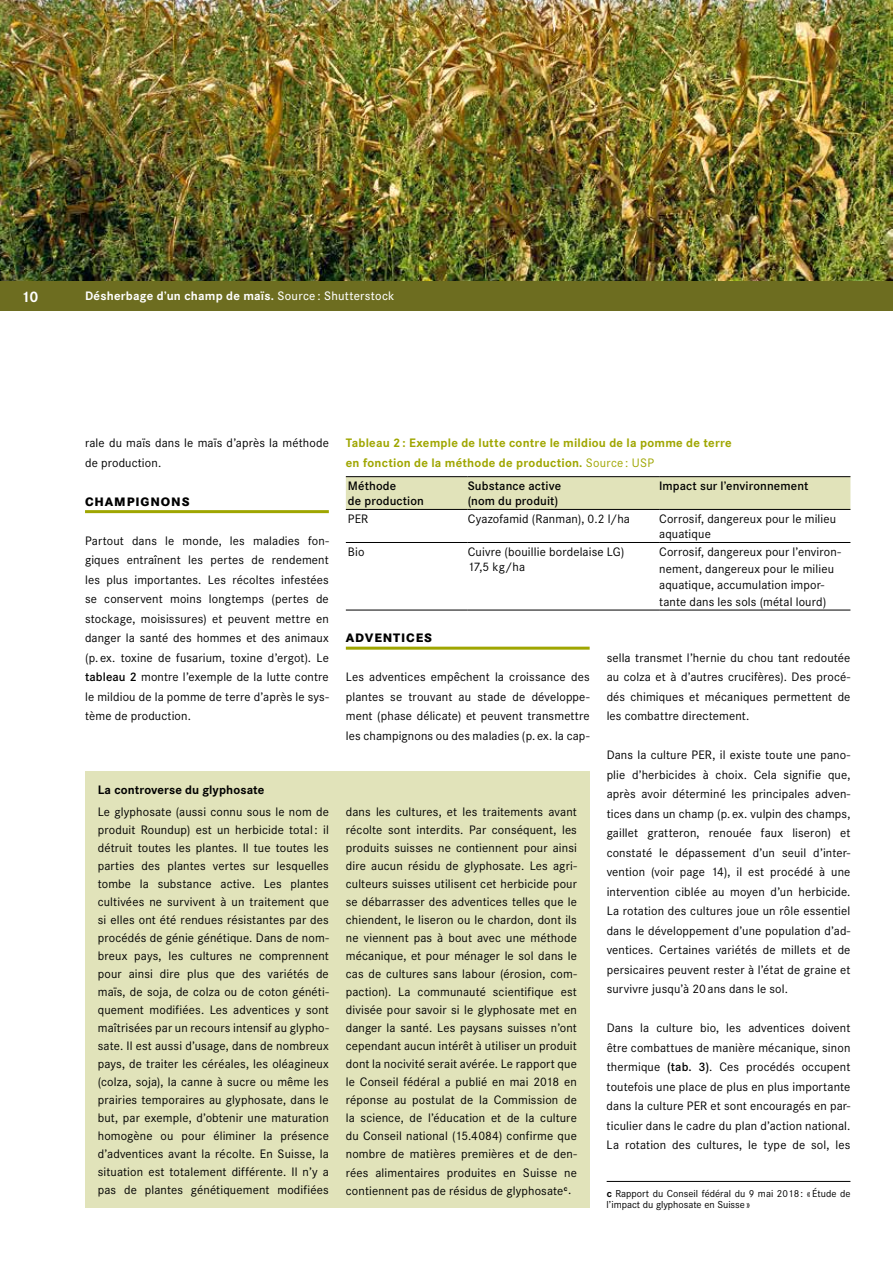
<style>
.page{position:relative;width:893px;height:1263px;background:#fff}
.page>*{position:absolute;margin:0;border:0;box-sizing:border-box;transform-origin:0 0}
.t1{font:700 15.75px "Corporate S";color:#fff}
.t2{font:12.75px/18px "Corporate S";letter-spacing:.01em;color:#000;text-align:justify}
.t3{font:700 12.75px/19.5px "Corporate S";letter-spacing:.015em;color:#9fa600}
.t4{font:600 12.75px/15px "Corporate S";letter-spacing:.01em;color:#000}
.t5{font:700 12.75px "Corporate S";letter-spacing:.015em;color:#fff}
.t6{font:700 12.75px "Corporate S";letter-spacing:.01em;color:#000}
.t7{font:800 12.75px "Corporate S";letter-spacing:.07em;color:#000}
.t8{font:10.5px/11.1px "Corporate S";color:#000}
.s1{font-weight:500}
.s2{font-weight:600}
.s3{font-weight:400}
.s4{font-weight:700}
</style>
<div class="page">
<img style="left:0;top:0;width:893px;height:281px">
<div style="left:0;top:281px;width:893px;height:29px;background:#6d6d20"></div>
<hr style="left:85px;top:510px;width:244px;height:3px;background:#9fa600">
<hr style="left:346px;top:647px;width:244px;height:3px;background:#9fa600">
<hr style="left:607px;top:1181px;width:243px;height:1px;background:#000">
<div style="left:85px;top:794px;width:505px;height:414px;background:#e1e3ba"></div>
<div style="left:85px;top:771px;width:505px;height:36px;background:#e1e3ba"></div>
<div style="left:346px;top:477px;width:504px;height:32px;background:#e1e3ba"></div>
<hr style="left:346px;top:476px;width:122px;height:1px;background:#000">
<hr style="left:468px;top:476px;width:191px;height:1px;background:#000">
<hr style="left:659px;top:476px;width:191px;height:1px;background:#000">
<hr style="left:346px;top:509px;width:122px;height:1px;background:#000">
<hr style="left:468px;top:509px;width:191px;height:1px;background:#000">
<hr style="left:659px;top:509px;width:191px;height:1px;background:#000">
<hr style="left:346px;top:542px;width:122px;height:1px;background:#000">
<hr style="left:468px;top:542px;width:191px;height:1px;background:#000">
<hr style="left:659px;top:542px;width:191px;height:1px;background:#000">
<hr style="left:346px;top:610px;width:122px;height:1px;background:#000">
<hr style="left:468px;top:610px;width:191px;height:1px;background:#000">
<hr style="left:659px;top:610px;width:191px;height:1px;background:#000">
<p class="t1" style="left:21px;top:288px;width:19px">10</p>
<p class="t5" style="left:85px;top:289px;width:311px">Désherbage d’un champ de maïs. <span class="s1">Source : Shutterstock</span></p>
<p class="t2" style="left:85px;top:433px;width:245px;line-height:19.5px">rale du maïs dans le maïs d’après la méthode de production.</p>
<p class="t7" style="left:85px;top:494px;width:106px">CHAMPIGNONS</p>
<p class="t2" style="left:85px;top:531px;width:245px;line-height:19.5px">Partout dans le monde, les maladies fon&shy;giques entraînent les pertes de rendement les plus importantes. Les récoltes infestées se conservent moins longtemps (pertes de stockage, moisissures) et peuvent mettre en danger la santé des hommes et des animaux (p. ex. toxine de fusarium, toxine d’ergot). Le <span class="s2">tableau 2</span> montre l’exemple de la lutte contre le mildiou de la pomme de terre d’après le sys&shy;tème de production.</p>
<p class="t3" style="left:346px;top:434px;width:387px">Tableau 2 : Exemple de lutte contre le mildiou de la pomme de terre en fonction de la méthode de production. <span class="s3">Source : USP</span></p>
<p class="t4" style="left:348px;top:479px;width:77px">Méthode<br>de production</p>
<p class="t4" style="left:468px;top:479px;width:95px">Substance active (nom du produit)</p>
<p class="t4" style="left:659px;top:479px;width:151px">Impact sur l’environnement</p>
<p class="t2" style="left:348px;top:510px;width:22px">PER</p>
<p class="t2" style="left:468px;top:510px;width:164px">Cyazofamid (Ranman), 0.2 l/ha</p>
<p class="t2" style="left:659px;top:512px;width:179px;line-height:15px">Corrosif, dangereux pour le milieu aquatique</p>
<p class="t2" style="left:348px;top:543px;width:18px">Bio</p>
<p class="t2" style="left:468px;top:545px;width:158px;line-height:15px">Cuivre (bouillie bordelaise LG)<br>17,5 kg/ha</p>
<p class="t2" style="left:659px;top:544px;width:183px;line-height:16.5px;text-align:left">Corrosif, dangereux pour l’environ&shy;nement, dangereux pour le milieu aquatique, accumulation impor&shy;tante dans les sols (métal lourd)</p>
<p class="t7" style="left:346px;top:631px;width:88px">ADVENTICES</p>
<p class="t2" style="left:346px;top:667px;width:245px;line-height:19.5px">Les adventices empêchent la croissance des plantes se trouvant au stade de développe&shy;ment (phase délicate) et peuvent transmettre les champignons ou des maladies (p. ex. la cap-</p>
<p class="t2" style="left:607px;top:648px;width:245px;line-height:19.5px">sella transmet l’hernie du chou tant redoutée au colza et à d’autres crucifères). Des procé&shy;dés chimiques et mécaniques permettent de les combattre directement.</p>
<p class="t2" style="left:607px;top:745px;width:245px;line-height:19.5px">Dans la culture PER, il existe toute une pano&shy;plie d’herbicides à choix. Cela signifie que, après avoir déterminé les principales adven&shy;tices dans un champ (p. ex. vulpin des champs, gaillet gratteron, renouée faux liseron) et constaté le dépassement d’un seuil d’inter&shy;vention (voir page 14), il est procédé à une intervention ciblée au moyen d’un herbicide.<br>La rotation des cultures joue un rôle essentiel dans le développement d’une population d’ad&shy;ventices. Certaines variétés de millets et de persicaires peuvent rester à l’état de graine et survivre jusqu’à 20ans dans le sol.</p>
<p class="t2" style="left:607px;top:1018px;width:245px;line-height:19.5px">Dans la culture bio, les adventices doivent être combattues de manière mécanique, sinon thermique <span class="s2">(tab. 3)</span>. Ces procédés occupent toutefois une place de plus en plus importante dans la culture PER et sont encouragés en par&shy;ticulier dans le cadre du plan d’action national.<br>La rotation des cultures, le type de sol, les</p>
<p class="t8" style="left:607px;top:1188px;width:245px"><span class="s4">c</span> Rapport du Conseil fédéral du 9 mai 2018: «Étude de l’impact du glyphosate en Suisse »</p>
<p class="t6" style="left:98px;top:782px;width:168px">La controverse du glyphosate</p>
<p class="t2" style="left:98px;top:803px;width:233px">Le glyphosate (aussi connu sous le nom de produit Roundup) est un herbicide total: il détruit toutes les plantes. Il tue toutes les parties des plantes vertes sur lesquelles tombe la substance active. Les plantes cultivées ne survivent à un traitement que si elles ont été rendues résistantes par des procédés de génie génétique. Dans de nom&shy;breux pays, les cultures ne comprennent pour ainsi dire plus que des variétés de maïs, de soja, de colza ou de coton généti&shy;quement modifiées. Les adventices y sont maîtrisées par un recours intensif au glypho&shy;sate. Il est aussi d’usage, dans de nombreux pays, de traiter les céréales, les oléagineux (colza, soja), la canne à sucre ou même les prairies temporaires au glyphosate, dans le but, par exemple, d’obtenir une maturation homogène ou pour éliminer la présence d’adventices avant la récolte. En Suisse, la situation est totalement différente. Il n’y a pas de plantes génétiquement modifiées</p>
<p class="t2" style="left:346px;top:803px;width:233px">dans les cultures, et les traitements avant récolte sont interdits. Par conséquent, les produits suisses ne contiennent pour ainsi dire aucun résidu de glyphosate. Les agri&shy;culteurs suisses utilisent cet herbicide pour se débarrasser des adventices telles que le chiendent, le liseron ou le chardon, dont ils ne viennent pas à bout avec une méthode mécanique, et pour ménager le sol dans le cas de cultures sans labour (érosion, com&shy;paction). La communauté scientifique est divisée pour savoir si le glyphosate met en danger la santé. Les paysans suisses n’ont cependant aucun intérêt à utiliser un produit dont la nocivité serait avérée. Le rapport que le Conseil fédéral a publié en mai 2018 en réponse au postulat de la Commission de la science, de l’éducation et de la culture du Conseil national (15.4084) confirme que nombre de matières premières et de den&shy;rées alimentaires produites en Suisse ne contiennent pas de résidus de glyphosate<sup>c</sup>.</p>
</div>
